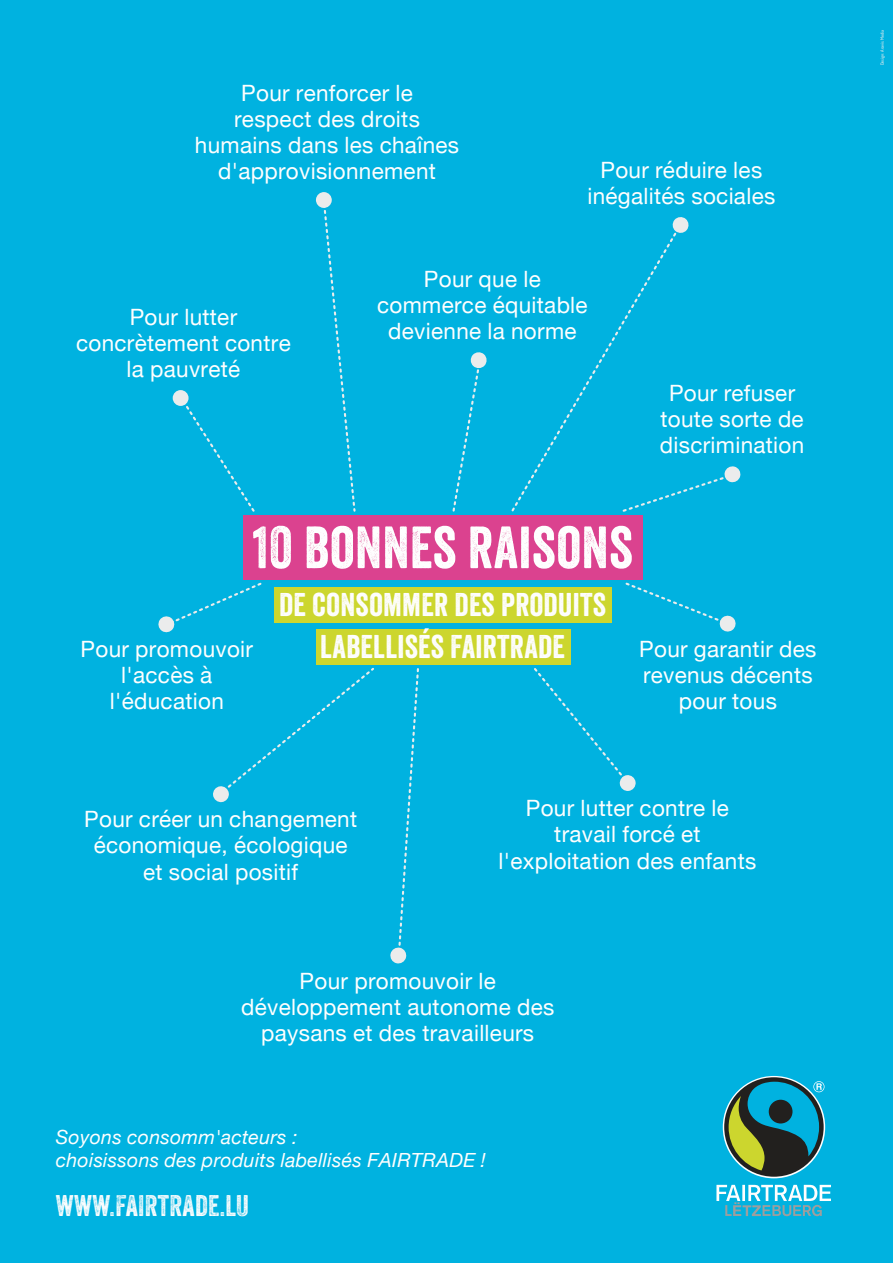
<style>
.page{position:relative;width:893px;height:1263px;background:#00b2e0}
.page>*{position:absolute;margin:0;border:0;box-sizing:border-box;transform-origin:0 0}
.t1{font:57.6px "Veneer";letter-spacing:.01em;color:#fefefe}
.t2{font:31.88px/41.9px "Veneer";letter-spacing:.01em;color:#fefefe;text-align:center}
.t3{font:28.95px "Veneer Three";letter-spacing:.01em;color:#fefefe}
.t4{font:200 22.5px/26.2px "Helvetica Neue";letter-spacing:.015em;color:#fefefe;text-align:center}
.t5{font:italic 200 19.5px/22.8px "Helvetica Neue";letter-spacing:.015em;color:#fefefe}
.t6{font:500 4.5px "Dosis";color:#ebecec}
</style>
<div class="page">
<svg style="left:724px;top:1077px;width:100px;height:100px"></svg>
<svg style="left:729px;top:1081px;width:95px;height:89px"></svg>
<svg style="left:716px;top:1185px;width:115px;height:31px"></svg>
<svg style="left:511px;top:234px;width:166px;height:278px"></svg>
<svg style="left:186px;top:406px;width:69px;height:106px"></svg>
<div style="left:274px;top:587px;width:338px;height:36px;background:#ccd62e"></div>
<div style="left:316px;top:629px;width:254px;height:36px;background:#ccd62e"></div>
<div style="left:243px;top:515px;width:400px;height:64px;background:#db428f"></div>
<div style="left:173px;top:390px;width:16px;height:16px;background:#ebecec;border-radius:50%"></div>
<svg style="left:316px;top:192px;width:40px;height:320px"></svg>
<svg style="left:452px;top:352px;width:35px;height:160px"></svg>
<svg style="left:672px;top:217px;width:17px;height:17px"></svg>
<svg style="left:620px;top:465px;width:121px;height:47px"></svg>
<svg style="left:625px;top:582px;width:111px;height:50px"></svg>
<svg style="left:534px;top:668px;width:102px;height:123px"></svg>
<svg style="left:390px;top:668px;width:29px;height:296px"></svg>
<svg style="left:158px;top:582px;width:104px;height:51px"></svg>
<svg style="left:213px;top:667px;width:161px;height:135px"></svg>
<p class="t4" style="left:195px;top:79px;width:266px">Pour renforcer le<br>respect des droits humains dans les chaînes d'approvisionnement</p>
<p class="t4" style="left:587px;top:157px;width:189px">Pour réduire les inégalités sociales</p>
<p class="t4" style="left:76px;top:303px;width:216px">Pour lutter concrètement contre la pauvreté</p>
<p class="t4" style="left:377px;top:265px;width:212px">Pour que le commerce équitable devienne la norme</p>
<p class="t4" style="left:660px;top:379px;width:146px">Pour refuser toute sorte de discrimination</p>
<h1 class="t1" style="left:253px;top:525px;width:382px">10 BONNES RAISONS</h1>
<p class="t4" style="left:81px;top:635px;width:174px">Pour promouvoir l'accès à l'éducation</p>
<h2 class="t2" style="left:279px;top:586px;width:328px">DE CONSOMMER DES PRODUITS<br>LABELLISÉS FAIRTRADE</h2>
<h2 class="t2" style="left:289px;top:586px;width:311px">LE CHEMIN D CERTIFICATION<br>FAIRTRADE, C'EST :</h2>
<p class="t4" style="left:639px;top:635px;width:179px">Pour garantir des revenus décents pour tous</p>
<p class="t4" style="left:84px;top:806px;width:274px">Pour créer un changement économique, écologique et social positif</p>
<p class="t4" style="left:498px;top:795px;width:259px">Pour lutter contre le travail forcé et l'exploitation des enfants</p>
<p class="t4" style="left:241px;top:967px;width:315px">Pour promouvoir le développement autonome des paysans et des travailleurs</p>
<p class="t5" style="left:56px;top:1125px;width:432px">Soyons consomm'acteurs :<br>choisissons des produits labellisés FAIRTRADE !</p>
<p class="t3" style="left:56px;top:1194px;width:195px">WWW.FAIRTRADE.LU</p>
<p class="t6" style="left:879px;top:65px;width:37px;rotate:-90deg">Design: Aravis Media</p>
</div>
